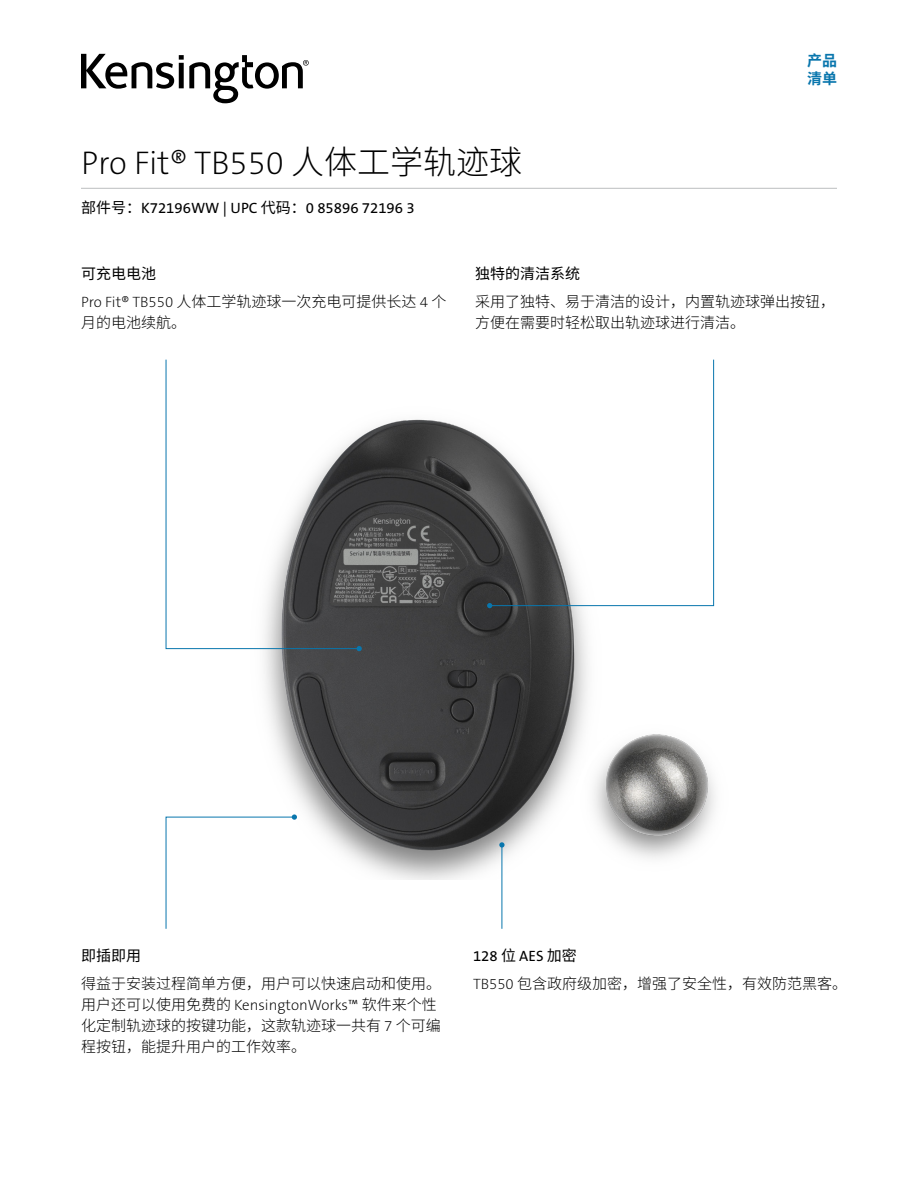
<style>
.page{position:relative;width:918px;height:1188px;background:#fff}
.page>*{position:absolute;margin:0;border:0;box-sizing:border-box;transform-origin:0 0}
.t1{font:33px "The Sans KENSINGTON2 XL";color:#000}
.t2{font:300 15px/21px "Noto Sans CJ Ksc";color:#000}
.t3{font:15px "The Sans KENSINGTON5 Rg";color:#000}
.t4{font:15px "The Sans KENSINGTON2 XL";color:#000}
.t5{font:15px "Noto Sans CJ Ksc";color:#000}
.t6{font:700 15px/18px "Noto Sans CJ Ksc";color:#0976ad}
.s1{font-family:"Noto Sans CJ Ksc";font-weight:300}
.s2{font-family:"Noto Sans CJ Ksc"}
.s3{font-weight:400}
.s4{font-family:"The Sans KENSINGTON2 XL";font-weight:400}
</style>
<div class="page">
<img style="left:187px;top:382px;width:528px;height:497px">
<svg style="left:81px;top:54px;width:228px;height:49px"></svg>
<svg style="left:166px;top:814px;width:131px;height:115px"></svg>
<svg style="left:166px;top:359px;width:194px;height:290px"></svg>
<svg style="left:357px;top:646px;width:5px;height:5px"></svg>
<svg style="left:489px;top:359px;width:225px;height:247px"></svg>
<svg style="left:487px;top:603px;width:5px;height:5px"></svg>
<hr style="left:502px;top:845px;width:1px;height:84px;background:#0976ad">
<svg style="left:499px;top:842px;width:6px;height:6px"></svg>
<hr style="left:81px;top:188px;width:756px;height:1px;background:#bcbec0">
<h1 class="t1" style="left:81px;top:146px;width:443px">Pro Fit® TB550 <span class="s1">人体工学轨迹球</span></h1>
<p class="t3" style="left:81px;top:200px;width:335px"><span class="s2">部件号：</span>K72196WW | UPC <span class="s2">代码：</span>0 85896 72196 3</p>
<p class="t6" style="left:807px;top:52px;width:31px">产品清单</p>
<p class="t2" style="left:81px;top:260px;width:367px;line-height:27.8px"><span class="s3">可充电电池<br></span><span class="s4">Pro Fit® TB550</span> 人体工学轨迹球一次充电可提供长达 <span class="s4">4</span> 个</p>
<p class="t2" style="left:81px;top:312px;width:107px">月的电池续航。</p>
<p class="t5" style="left:475px;top:265px;width:106px">独特的清洁系统</p>
<p class="t2" style="left:475px;top:291px;width:361px">采用了独特、易于清洁的设计，内置轨迹球弹出按钮，方便在需要时轻松取出轨迹球进行清洁。</p>
<p class="t5" style="left:81px;top:947px;width:61px">即插即用</p>
<p class="t2" style="left:81px;top:973px;width:361px">得益于安装过程简单方便，用户可以快速启动和使用。</p>
<p class="t4" style="left:81px;top:996px;width:357px"><span class="s1">用户还可以使用免费的</span> KensingtonWorks™ <span class="s1">软件来个性</span></p>
<p class="t2" style="left:81px;top:1015px;width:361px">化定制轨迹球的按键功能，这款轨迹球一共有 <span class="s4">7</span> 个可编程按钮，能提升用户的工作效率。</p>
<p class="t3" style="left:473px;top:948px;width:105px">128 <span class="s2">位</span> AES <span class="s2">加密</span></p>
<p class="t2" style="left:473px;top:973px;width:376px"><span class="s4">TB550</span> 包含政府级加密，增强了安全性，有效防范黑客。</p>
</div>
